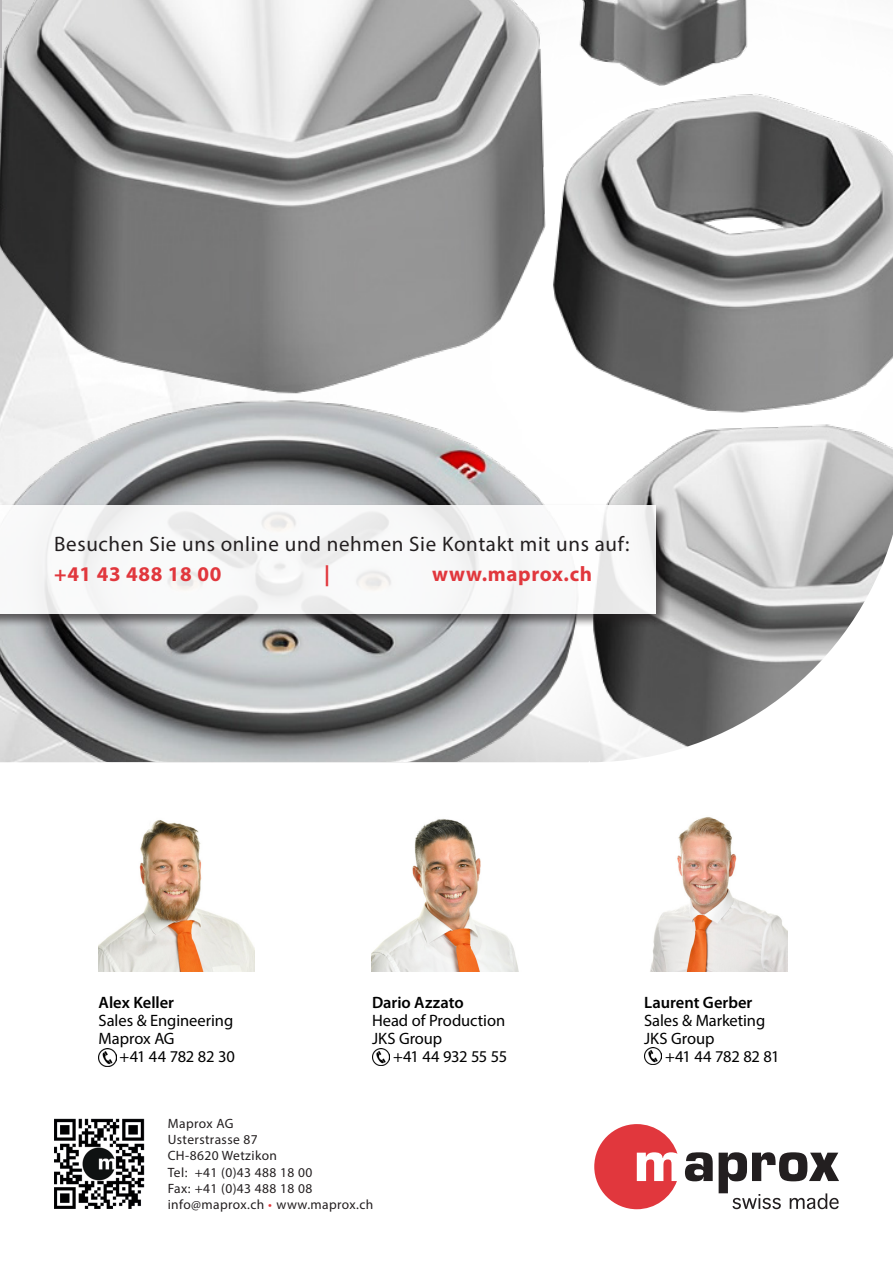
<style>
.page{position:relative;width:893px;height:1263px;background:#fff}
.page>*{position:absolute;margin:0;border:0;box-sizing:border-box;transform-origin:0 0}
.t1{font:21px "Myriad Pro";letter-spacing:.03em;color:#231f20}
.t2{font:700 21px "Myriad Pro";letter-spacing:.03em;color:#e1373d}
.Titel_rot_gross{font:16.5px "Myriad Pro";letter-spacing:-.005em;color:#000}
.Titel_rot_gross-2{font:600 16.5px "Myriad Pro";color:#000}
.Titel_rot_gross-3{font:16.5px "Myriad Pro";letter-spacing:-.035em;color:#000}
.t3{font:13.5px/16.2px "Myriad Pro";letter-spacing:.03em;color:#231f20}
.s1{color:#e1373d}
</style>
<div class="page">
<img style="left:0;top:0;width:893px;height:762px">
<div style="left:0;top:503px;width:670px;height:125px;background:#231f20;opacity:.75"></div>
<svg style="left:0;top:505px;width:656px;height:109px"></svg>
<img style="left:54px;top:1119px;width:90px;height:90px">
<svg style="left:594px;top:1124px;width:83px;height:85px"></svg>
<svg style="left:685px;top:1152px;width:28px;height:29px"></svg>
<svg style="left:719px;top:1152px;width:120px;height:57px"></svg>
<hr style="left:0;top:0;width:2px;height:68px;background:#b9b7b9">
<img style="left:99px;top:820px;width:155px;height:151px">
<img style="left:650px;top:817px;width:137px;height:154px">
<img style="left:372px;top:819px;width:147px;height:153px">
<img style="left:99px;top:1049px;width:17px;height:17px">
<img style="left:372px;top:1048px;width:18px;height:17px">
<img style="left:644px;top:1047px;width:18px;height:18px">
<p class="t1" style="left:54px;top:531px;width:577px">Besuchen Sie uns online und nehmen Sie Kontakt mit uns auf:</p>
<p class="t2" style="left:54px;top:560px;width:169px">+41 43 488 18 00</p>
<p class="t2" style="left:324px;top:560px;width:7px">|</p>
<p class="t2" style="left:432px;top:560px;width:161px">www.maprox.ch</p>
<p class="Titel_rot_gross-2" style="left:99px;top:992px;width:77px">Alex Keller</p>
<p class="Titel_rot_gross" style="left:99px;top:1010px;width:136px">Sales &amp; Engineering</p>
<p class="Titel_rot_gross" style="left:99px;top:1028px;width:77px">Maprox AG</p>
<p class="Titel_rot_gross" style="left:120px;top:1046px;width:117px">+41 44 782 82 30</p>
<p class="Titel_rot_gross-2" style="left:372px;top:992px;width:93px">Dario Azzato</p>
<p class="Titel_rot_gross" style="left:372px;top:1010px;width:135px">Head of Production</p>
<p class="Titel_rot_gross" style="left:372px;top:1028px;width:72px">JKS Group</p>
<p class="Titel_rot_gross-3" style="left:393px;top:1046px;width:116px">+41 44 932 55 55</p>
<p class="t3" style="left:168px;top:1115px;width:92px">Maprox AG<br>Usterstrasse 87</p>
<p class="t3" style="left:168px;top:1147px;width:111px">CH-8620 Wetzikon</p>
<p class="t3" style="left:168px;top:1164px;width:146px">Tel: +41 (0)43 488 18 00<br>Fax: +41 (0)43 488 18 08</p>
<p class="t3" style="left:168px;top:1196px;width:207px">info@maprox.ch <span class="s1">•</span> www.maprox.ch</p>
<p class="Titel_rot_gross-2" style="left:644px;top:992px;width:110px">Laurent Gerber</p>
<p class="Titel_rot_gross" style="left:644px;top:1010px;width:123px">Sales &amp; Marketing</p>
<p class="Titel_rot_gross" style="left:644px;top:1028px;width:72px">JKS Group</p>
<p class="Titel_rot_gross" style="left:665px;top:1046px;width:116px">+41 44 782 82 81</p>
</div>
